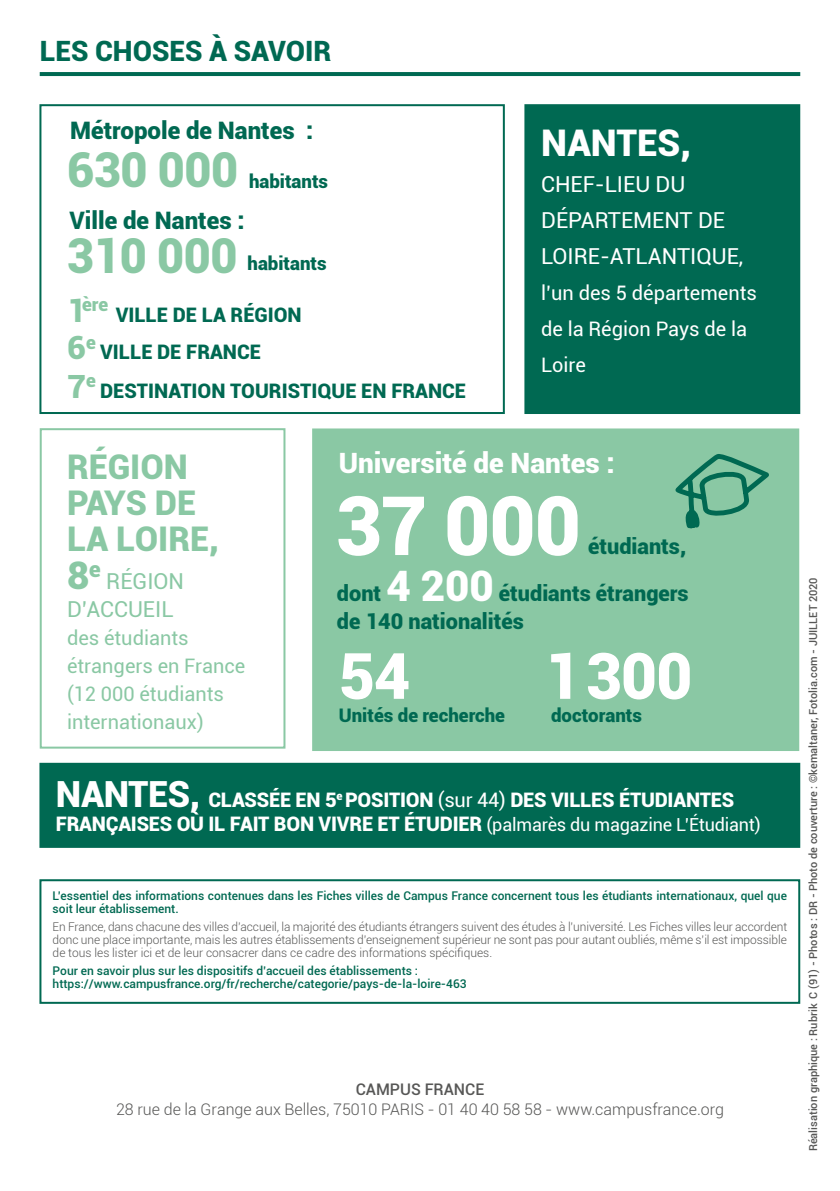
<style>
.page{position:relative;width:840px;height:1191px;background:#fff}
.page>*{position:absolute;margin:0;border:0;box-sizing:border-box;transform-origin:0 0}
.t1{font:900 82px "Roboto";color:#fff}
.t2{font:900 64px "Roboto";color:#fff}
.t3{font:900 48.2px "Roboto";letter-spacing:-.01em;color:#8ac8a4}
.t4{font:900 38px "Roboto";color:#8ac8a4}
.t5{font:900 36.8px "Roboto";color:#fff}
.t6{font:900 34px/36px "Roboto";color:#8ac8a4}
.t7{font:900 32px "Roboto";color:#8ac8a4}
.t8{font:900 28px "Roboto";color:#fff}
.t9{font:900 28px "Roboto";color:#006952}
.t10{font:900 24px "Roboto";color:#006952}
.t11{font:22px/36px "Roboto";color:#fff}
.t12{font:22px/28px "Roboto";color:#8ac8a4}
.t13{font:900 21.8px/28px "Roboto";color:#006952}
.t14{font:900 20px/24px "Roboto";letter-spacing:-.01em;color:#fff}
.t15{font:20px/28px "Roboto";color:#8ac8a4}
.t16{font:900 20px "Roboto";color:#006952}
.t17{font:20px/36px "Roboto";color:#fff}
.t18{font:900 18.8px "Roboto";color:#006952}
.t19{font:900 18.6px "Roboto";color:#006952}
.t20{font:900 18.6px "Roboto";color:#8ac8a4}
.t21{font:300 16px "Roboto";color:#575756}
.t22{font:500 16px "Roboto";color:#575756}
.t23{font:300 12px/13px "Roboto";color:#575756;text-align:justify}
.t24{font:500 12px/13px "Roboto";color:#006952}
.t25{font:500 11px "Roboto";color:#575756}
.s1{font-size:32px}
.s2{font-size:42px;color:#fff}
.s3{font-size:36px}
.s4{font-weight:400}
.s5{font-weight:400;font-size:18px}
</style>
<div class="page">
<hr style="left:40px;top:72px;width:759px;height:4px;background:#006952">
<svg style="left:39px;top:104px;width:466px;height:310px"></svg>
<div style="left:524px;top:104px;width:275px;height:310px;background:#006952"></div>
<div style="left:39px;top:763px;width:760px;height:85px;background:#006952"></div>
<svg style="left:39px;top:428px;width:247px;height:321px"></svg>
<div style="left:312px;top:428px;width:486px;height:323px;background:#8ac8a4"></div>
<svg style="left:669px;top:454px;width:106px;height:78px;background:#6cb392"></svg>
<svg style="left:39px;top:879px;width:761px;height:125px"></svg>
<h3 class="t9" style="left:40px;top:31px;width:293px">LES CHOSES À SAVOIR</h3>
<h3 class="t10" style="left:70px;top:113px;width:244px">Métropole de Nantes :</h3>
<h3 class="t3" style="left:67px;top:136px;width:172px">630 000</h3>
<h3 class="t19" style="left:249px;top:168px;width:81px">habitants</h3>
<h3 class="t10" style="left:70px;top:204px;width:176px">Ville de Nantes :</h3>
<h3 class="t3" style="left:67px;top:222px;width:172px">310 000</h3>
<h3 class="t19" style="left:247px;top:250px;width:81px">habitants</h3>
<h3 class="t20" style="left:67px;top:291px;width:42px"><span class="s1">1</span>ère</h3>
<h3 class="t16" style="left:116px;top:301px;width:187px">VILLE DE LA RÉGION</h3>
<h3 class="t7" style="left:67px;top:325px;width:30px">6<sup>e</sup></h3>
<h3 class="t16" style="left:100px;top:338px;width:162px">VILLE DE FRANCE</h3>
<h3 class="t7" style="left:67px;top:363px;width:30px">7<sup>e</sup></h3>
<h3 class="t16" style="left:100px;top:376px;width:367px">DESTINATION TOURISTIQUE EN FRANCE</h3>
<h3 class="t5" style="left:541px;top:117px;width:151px">NANTES,</h3>
<h3 class="t11" style="left:541px;top:166px;width:203px">CHEF-LIEU DU<br>DÉPARTEMENT DE<br>LOIRE-ATLANTIQUE,</h3>
<h3 class="t17" style="left:541px;top:274px;width:217px">l’un des 5 départements de la Région Pays de la<br>Loire</h3>
<h3 class="t6" style="left:67px;top:448px;width:153px">RÉGION<br>PAYS DE<br>LA LOIRE,</h3>
<h3 class="t4" style="left:67px;top:549px;width:35px">8<sup>e</sup></h3>
<h3 class="t12" style="left:67px;top:566px;width:118px;text-indent:39px">RÉGION<br>D’ACCUEIL</h3>
<h3 class="t15" style="left:67px;top:623px;width:180px">des étudiants étrangers en France (12 000 étudiants internationaux)</h3>
<h3 class="t8" style="left:338px;top:443px;width:277px">Université de Nantes :</h3>
<h1 class="t1" style="left:335px;top:468px;width:247px">37 000</h1>
<h3 class="t13" style="left:588px;top:531px;width:100px">étudiants,</h3>
<h3 class="t13" style="left:337px;top:578px;width:353px">dont <span class="s2">4 200</span> étudiants étrangers de 140 nationalités</h3>
<h2 class="t2" style="left:338px;top:630px;width:73px">54</h2>
<h2 class="t2" style="left:544px;top:630px;width:149px">1 300</h2>
<h3 class="t18" style="left:338px;top:702px;width:168px">Unités de recherche</h3>
<h3 class="t18" style="left:550px;top:702px;width:92px">doctorants</h3>
<h3 class="t14" style="left:56px;top:786px;width:706px"><span class="s3">NANTES,</span> CLASSÉE EN 5<sup>e</sup> POSITION <span class="s4">(sur 44)</span> DES VILLES ÉTUDIANTES<br>FRANÇAISES OÙ IL FAIT BON VIVRE ET ÉTUDIER <span class="s5">(palmarès du magazine L’Étudiant)</span></h3>
<p class="t24" style="left:53px;top:889px;width:735px">L’essentiel des informations contenues dans les Fiches villes de Campus France concernent tous les étudiants internationaux, quel que soit leur établissement.</p>
<p class="t23" style="left:53px;top:920px;width:735px">En France, dans chacune des villes d’accueil, la majorité des étudiants étrangers suivent des études à l’université. Les Fiches villes leur accordent donc une place importante, mais les autres établissements d’enseignement supérieur ne sont pas pour autant oubliés, même s’il est impossible de tous les lister ici et de leur consacrer dans ce cadre des informations spécifiques.</p>
<p class="t24" style="left:53px;top:964px;width:415px">Pour en savoir plus sur les dispositifs d’accueil des établissements : https://www.campusfrance.org/fr/recherche/categorie/pays-de-la-loire-463</p>
<h3 class="t22" style="left:355px;top:1078px;width:130px">CAMPUS FRANCE</h3>
<h3 class="t21" style="left:116px;top:1097px;width:609px">28 rue de la Grange aux Belles, 75010 PARIS - 01 40 40 58 58 - www.campusfrance.org</h3>
<p class="t25" style="left:805px;top:1151px;width:575px;rotate:-90deg">Réalisation graphique : Rubrik C (91) - Photos : DR - Photo de couverture : ©kemaltaner, Fotolia.com - JUILLET 2020</p>
</div>
